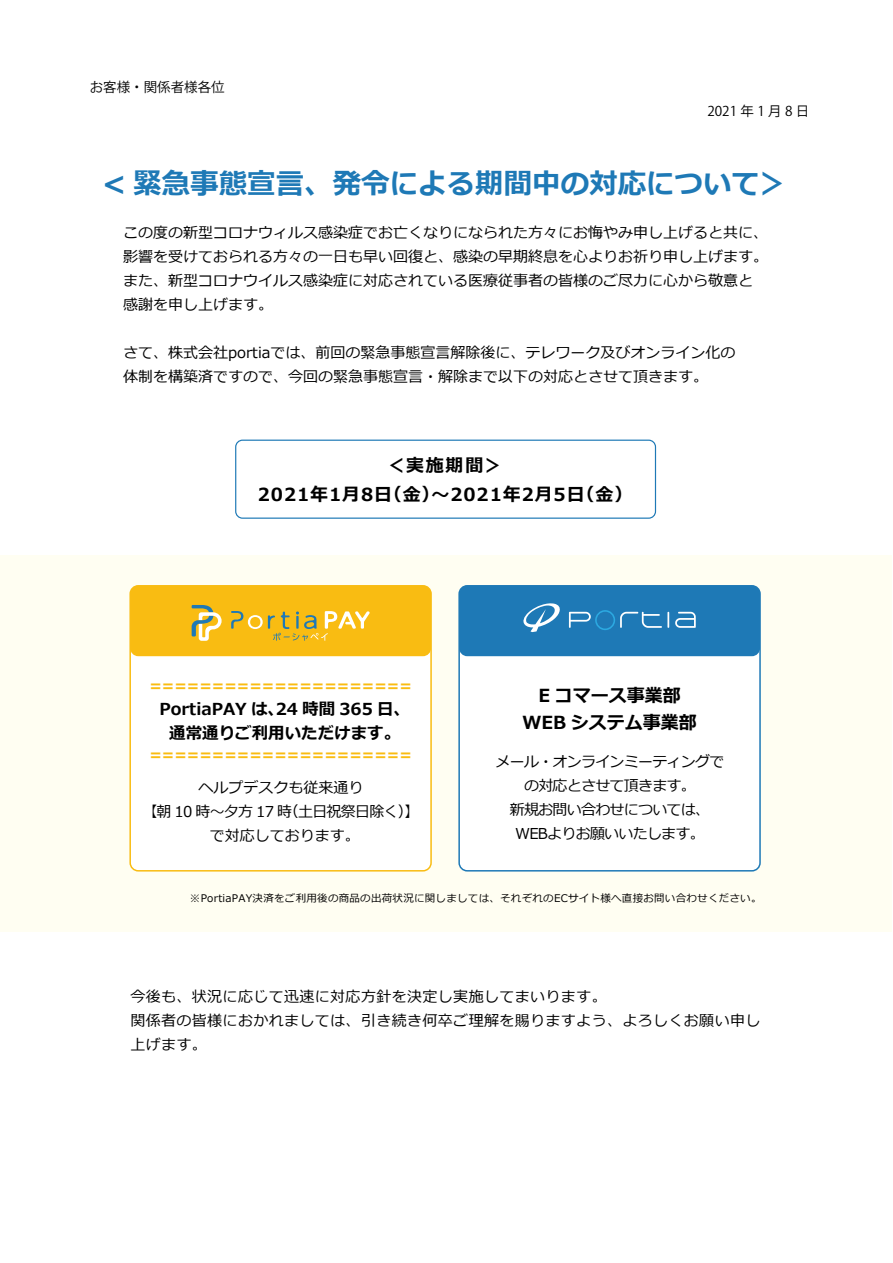
<style>
.page{position:relative;width:893px;height:1263px;background:#fff}
.page>*{position:absolute;margin:0;border:0;box-sizing:border-box;transform-origin:0 0}
.t1{font:700 28.5px "Meiryo";color:#1e79b6}
.t2{font:700 18px/28.7px "Meiryo";letter-spacing:.05em;color:#000;text-align:center}
.t3{font:700 18px/27px "Meiryo";color:#000;text-align:center}
.t4{font:700 16.5px/24px "Meiryo";color:#000;text-align:center}
.t5{font:15px/24px "Meiryo";color:#000}
.t6{font:15px/24px "Meiryo";letter-spacing:.025em;color:#000}
.t7{font:15px/24px "Meiryo";letter-spacing:-.05em;color:#000;text-align:center}
.t8{font:700 15px "Meiryo";color:#f9bc12}
.t9{font:13.5px "Koz Go Pr 6 N";color:#000}
.t10{font:13.5px "Koz Go Pr 6 N";letter-spacing:.25em;color:#000}
.t11{font:10.5px "Meiryo";letter-spacing:.025em;color:#000}
</style>
<div class="page">
<div style="left:235px;top:440px;width:421px;height:79px;border:1px solid #1e79b6;border-radius:7px"></div>
<div style="left:0;top:555px;width:891px;height:377px;background:#fffef2"></div>
<div style="left:130px;top:586px;width:301px;height:285px;background:#fff;border-radius:8px"></div>
<div style="left:129px;top:585px;width:303px;height:286px;border:2px solid #f9bc12;border-radius:8px"></div>
<div style="left:130px;top:586px;width:301px;height:70px;background:#f9bc12;border-radius:8px"></div>
<div style="left:459px;top:586px;width:301px;height:285px;background:#fff;border-radius:8px"></div>
<div style="left:458px;top:585px;width:303px;height:286px;border:2px solid #1e79b6;border-radius:8px"></div>
<div style="left:459px;top:586px;width:301px;height:70px;background:#1e79b6;border-radius:8px"></div>
<svg style="left:675px;top:612px;width:21px;height:16px"></svg>
<svg style="left:569px;top:610px;width:100px;height:20px"></svg>
<svg style="left:523px;top:603px;width:37px;height:29px"></svg>
<svg style="left:192px;top:605px;width:30px;height:36px"></svg>
<svg style="left:231px;top:611px;width:139px;height:30px"></svg>
<p class="t9" style="left:90px;top:80px;width:136px">お客様・関係者様各位</p>
<p class="t10" style="left:694px;top:103px;width:117px">　2021年1月8日</p>
<h1 class="t1" style="left:102px;top:164px;width:688px">&lt; 緊急事態宣言、発令による期間中の対応について＞</h1>
<p class="t5" style="left:123px;top:221px;width:647px">この度の新型コロナウィルス感染症でお亡くなりになられた方々にお悔やみ申し上げると共に、影響を受けておられる方々の一日も早い回復と、感染の早期終息を心よりお祈り申し上げます。また、新型コロナウイルス感染症に対応されている医療従事者の皆様のご尽力に心から敬意と感謝を申し上げます。</p>
<p class="t5" style="left:123px;top:341px;width:614px">さて、株式会社portiaでは、前回の緊急事態宣言解除後に、テレワーク及びオンライン化の体制を構築済ですので、今回の緊急事態宣言・解除まで以下の対応とさせて頂きます。</p>
<p class="t2" style="left:258px;top:452px;width:376px">＜実施期間＞<br>2021年1月8日（金）～2021年2月5日（金）</p>
<p class="t8" style="left:149px;top:675px;width:264px">=====================</p>
<p class="t4" style="left:160px;top:698px;width:252px">PortiaPAY は、24 時間 365 日、通常通りご利用いただけます。</p>
<p class="t8" style="left:149px;top:744px;width:264px">=====================</p>
<p class="t5" style="left:142px;top:776px;width:279px;text-align:center">ヘルプデスクも従来通り<br>【朝 10 時～夕方 17 時（土日祝祭日除く）】で対応しております。</p>
<p class="t3" style="left:522px;top:683px;width:176px">E コマース事業部<br>WEB システム事業部</p>
<p class="t7" style="left:496px;top:750px;width:230px">メール・オンラインミーティングでの対応とさせて頂きます。<br>新規お問い合わせについては、<br>WEBよりお願いいたします。</p>
<p class="t11" style="left:190px;top:891px;width:573px">※PortiaPAY決済をご利用後の商品の出荷状況に関しましては、それぞれのECサイト様へ直接お問い合わせください。</p>
<p class="t6" style="left:130px;top:985px;width:632px">今後も、状況に応じて迅速に対応方針を決定し実施してまいります。<br>関係者の皆様におかれましては、引き続き何卒ご理解を賜りますよう、よろしくお願い申し上げます。</p>
</div>
